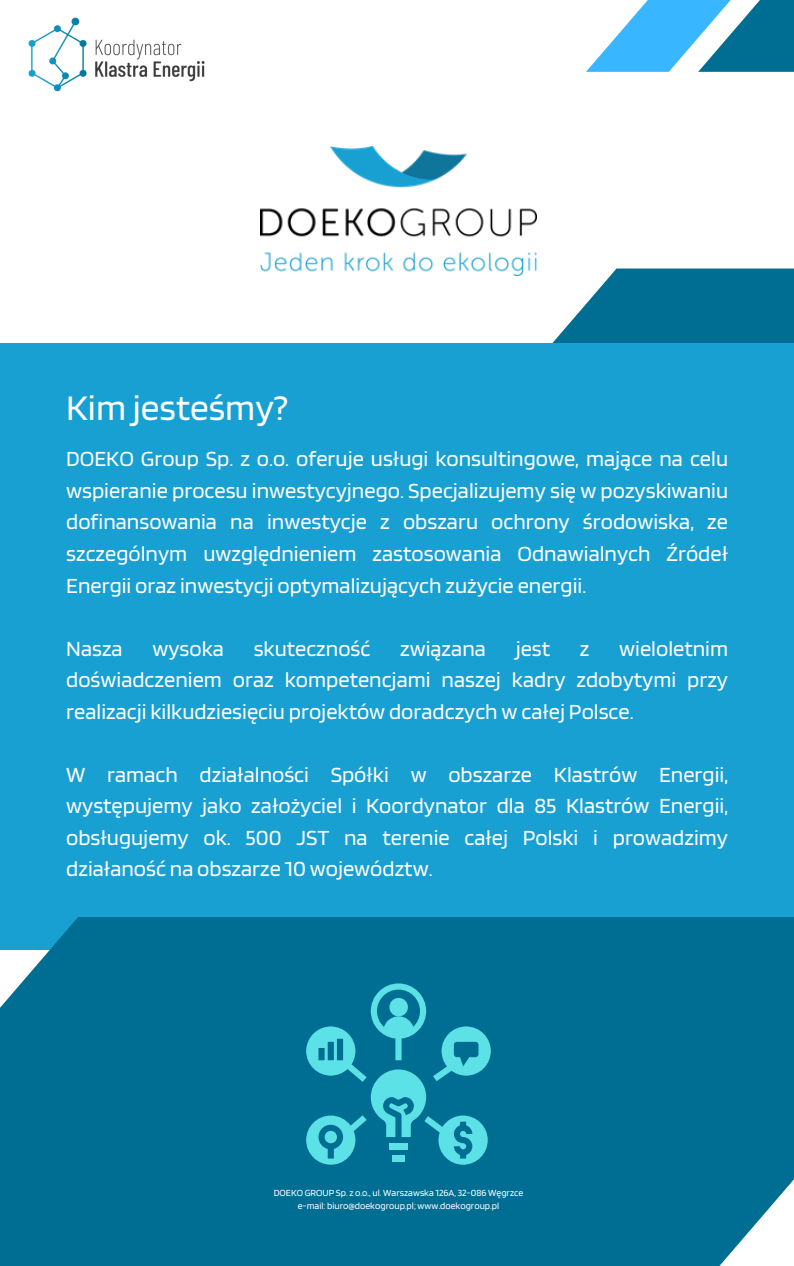
<style>
.page{position:relative;width:794px;height:1266px;background:#fff}
.page>*{position:absolute;margin:0;border:0;box-sizing:border-box;transform-origin:0 0}
.t1{font:37.5px "Blinker";color:#fff}
.t2{font:22.5px/31.5px "Blinker";color:#fff;text-align:justify}
.t3{font:9.75px "Blinker";color:#fff}
</style>
<div class="page">
<svg style="left:536px;top:268px;width:257px;height:75px;fill:#006e93"></svg>
<div style="left:0;top:343px;width:793px;height:607px;background:#19a0d3"></div>
<div style="left:0;top:917px;width:793px;height:349px;background:#006e93"></div>
<div style="left:697px;top:0;width:96px;height:72px;background:#006e93"></div>
<svg style="left:586px;top:0;width:144px;height:72px"></svg>
<svg style="left:306px;top:983px;width:184px;height:181px"></svg>
<img style="left:260px;top:147px;width:276px;height:129px">
<img style="left:28px;top:17px;width:177px;height:75px">
<p class="t1" style="left:66px;top:384px;width:223px">Kim jesteśmy?</p>
<p class="t2" style="left:66px;top:442px;width:663px">DOEKO Group Sp. z o.o. oferuje usługi konsultingowe, mające na celu wspieranie procesu inwestycyjnego. Specjalizujemy się w pozyskiwaniu dofinansowania na inwestycje z obszaru ochrony środowiska, ze szczególnym uwzględnieniem zastosowania Odnawialnych Źródeł Energii oraz inwestycji optymalizujących zużycie energii.</p>
<p class="t2" style="left:66px;top:632px;width:58px">Nasza</p>
<p class="t2" style="left:152px;top:632px;width:73px">wysoka</p>
<p class="t2" style="left:253px;top:632px;width:118px">skuteczność</p>
<p class="t2" style="left:400px;top:632px;width:87px">związana</p>
<p class="t2" style="left:515px;top:632px;width:36px">jest</p>
<p class="t2" style="left:579px;top:632px;width:11px">z</p>
<p class="t2" style="left:66px;top:632px;width:663px;text-indent:552px">wieloletnim doświadczeniem oraz kompetencjami naszej kadry zdobytymi przy realizacji kilkudziesięciu projektów doradczych w całej Polsce.</p>
<p class="t2" style="left:66px;top:758px;width:663px">W ramach działalności Spółki w obszarze Klastrów Energii, występujemy jako założyciel i Koordynator dla 85 Klastrów Energii, obsługujemy ok. 500 JST na terenie całej Polski i prowadzimy działaność na obszarze 10 województw.</p>
<p class="t3" style="left:273px;top:1186px;width:251px">DOEKO GROUP Sp. z o.o., ul. Warszawska 126A, 32-086 Węgrzce</p>
<p class="t3" style="left:297px;top:1200px;width:203px">e-mail: biuro@doekogroup.pl; www.doekogroup.pl</p>
</div>
